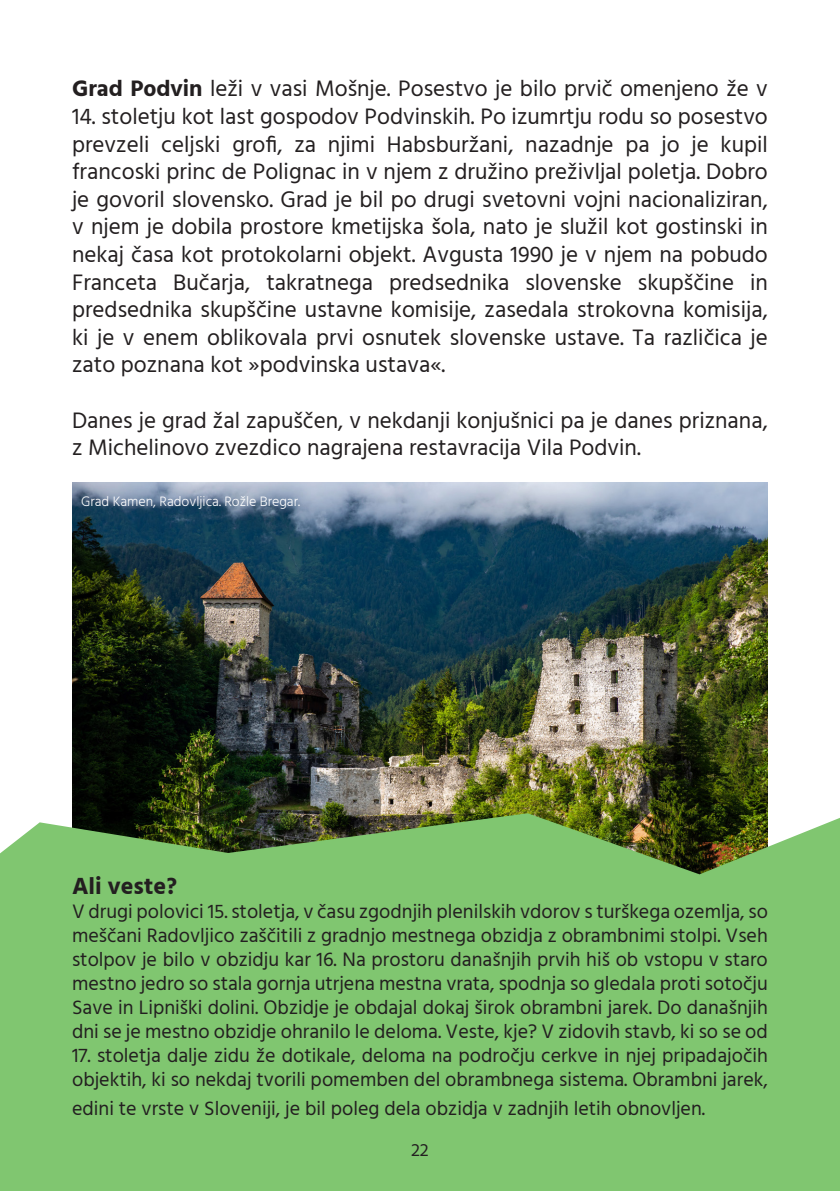
<style>
.page{position:relative;width:840px;height:1191px;background:#fff}
.page>*{position:absolute;margin:0;border:0;box-sizing:border-box;transform-origin:0 0}
.t1{font:700 24px "Hind";color:#231f20}
.t2{font:23px/27.6px "Hind";color:#231f20;text-align:justify}
.t3{font:20px/24px "Hind";color:#231f20;text-align:justify}
.t4{font:18px "Hind";color:#231f20}
.t5{font:300 14px "Hind";color:#fff}
.s1{font-weight:700}
</style>
<div class="page">
<img style="left:72px;top:483px;width:694px;height:330px">
<div style="left:0;top:813px;width:839px;height:378px;background:#80c670"></div>
<p class="t2" style="left:72px;top:76px;width:697px"><span class="s1">Grad Podvin</span> leži v vasi Mošnje. Posestvo je bilo prvič omenjeno že v</p>
<p class="t2" style="left:72px;top:104px;width:697px">14. stoletju kot last gospodov Podvinskih. Po izumrtju rodu so posestvo prevzeli celjski grofi, za njimi Habsburžani, nazadnje pa jo je kupil francoski princ de Polignac in v njem z družino preživljal poletja. Dobro je govoril slovensko. Grad je bil po drugi svetovni vojni nacionaliziran, v njem je dobila prostore kmetijska šola, nato je služil kot gostinski in nekaj časa kot protokolarni objekt. Avgusta 1990 je v njem na pobudo Franceta Bučarja, takratnega predsednika slovenske skupščine in predsednika skupščine ustavne komisije, zasedala strokovna komisija, ki je v enem oblikovala prvi osnutek slovenske ustave. Ta različica je zato poznana kot »podvinska ustava«.</p>
<p class="t2" style="left:72px;top:407px;width:697px">Danes je grad žal zapuščen, v nekdanji konjušnici pa je danes priznana, z Michelinovo zvezdico nagrajena restavracija Vila Podvin.</p>
<p class="t5" style="left:81px;top:492px;width:220px">Grad Kamen, Radovljica. Rožle Bregar.</p>
<p class="t1" style="left:72px;top:871px;width:106px">Ali veste?</p>
<p class="t3" style="left:72px;top:900px;width:697px">V drugi polovici 15. stoletja, v času zgodnjih plenilskih vdorov s turškega ozemlja, so meščani Radovljico zaščitili z gradnjo mestnega obzidja z obrambnimi stolpi. Vseh stolpov je bilo v obzidju kar 16. Na prostoru današnjih prvih hiš ob vstopu v staro mestno jedro so stala gornja utrjena mestna vrata, spodnja so gledala proti sotočju Save in Lipniški dolini. Obzidje je obdajal dokaj širok obrambni jarek. Do današnjih dni se je mestno obzidje ohranilo le deloma. Veste, kje? V zidovih stavb, ki so se od</p>
<p class="t3" style="left:72px;top:1044px;width:697px">17. stoletja dalje zidu že dotikale, deloma na področju cerkve in njej pripadajočih objektih, ki so nekdaj tvorili pomemben del obrambnega sistema. Obrambni jarek,</p>
<p class="t3" style="left:72px;top:1097px;width:634px">edini te vrste v Sloveniji, je bil poleg dela obzidja v zadnjih letih obnovljen.</p>
<p class="t4" style="left:411px;top:1137px;width:19px">22</p>
</div>
